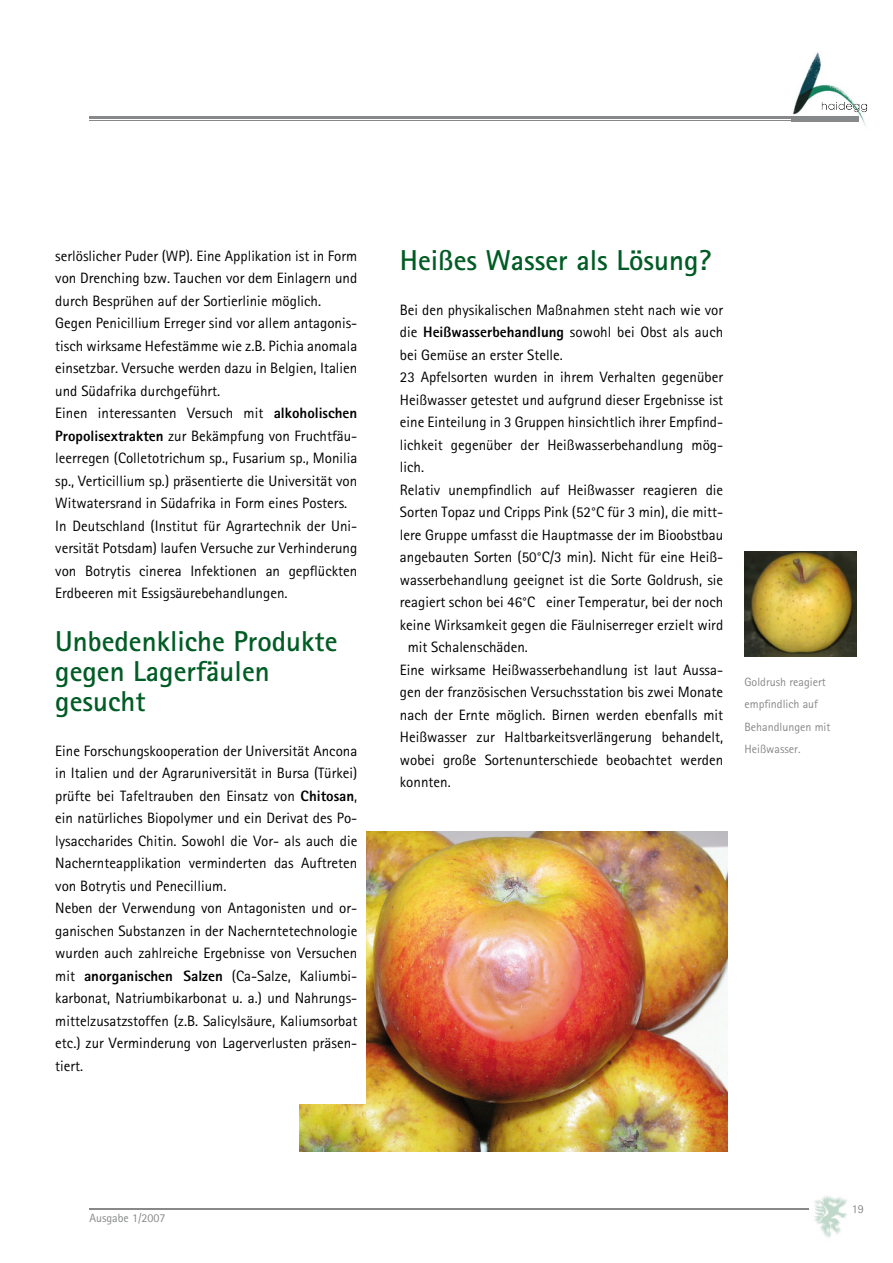
<style>
.page{position:relative;width:893px;height:1263px;background:#fff}
.page>*{position:absolute;margin:0;border:0;box-sizing:border-box;transform-origin:0 0}
.t1{font:700 28.8px/30px "Rotis Sans Serif";color:#005c24}
.t2{font:15px/22.5px "Rotis Sans Serif";color:#000}
.t3{font:12px/22.5px "Rotis Sans Serif";color:#878889}
.s1{font-weight:800}
</style>
<div class="page">
<hr style="left:89px;top:1208px;width:719px;height:1px;background:#878889">
<hr style="left:89px;top:117px;width:769px;height:2px;background:#878889">
<hr style="left:89px;top:121px;width:769px;height:1px;background:#878889">
<img style="left:814px;top:1195px;width:33px;height:43px">
<img style="left:791px;top:52px;width:75px;height:75px">
<img style="left:791px;top:117px;width:67px;height:2px">
<img style="left:791px;top:121px;width:67px;height:1px">
<img style="left:821px;top:102px;width:46px;height:10px">
<img style="left:300px;top:832px;width:427px;height:320px">
<div style="left:55px;top:249px;width:311px;height:855px;background:#fff"></div>
<img style="left:744px;top:551px;width:112px;height:105px">
<p class="t2" style="left:55px;top:245px;width:303px">serlöslicher Puder (WP). Eine Applikation ist in Form von Drenching bzw. Tauchen vor dem Einlagern und durch Besprühen auf der Sortierlinie möglich.<br>Gegen Penicillium Erreger sind vor allem antagonis&shy;tisch wirksame Hefestämme wie z.B. Pichia anomala einsetzbar. Versuche werden dazu in Belgien, Italien und Südafrika durchgeführt.<br>Einen interessanten Versuch mit <span class="s1">alkoholischen Propolisextrakten</span> zur Bekämpfung von Fruchtfäu&shy;leerregen (Colletotrichum sp., Fusarium sp., Monilia sp., Verticillium sp.) präsentierte die Universität von Witwatersrand in Südafrika in Form eines Posters.<br>In Deutschland (Institut für Agrartechnik der Uni&shy;versität Potsdam) laufen Versuche zur Verhinderung von Botrytis cinerea Infektionen an gepflückten Erdbeeren mit Essigsäurebehandlungen.</p>
<h1 class="t1" style="left:55px;top:629px;width:284px">Unbedenkliche Produkte gegen Lagerfäulen gesucht</h1>
<p class="t2" style="left:55px;top:740px;width:303px">Eine Forschungskooperation der Universität Ancona in Italien und der Agraruniversität in Bursa (Türkei) prüfte bei Tafeltrauben den Einsatz von <span class="s1">Chitosan</span>, ein natürliches Biopolymer und ein Derivat des Po&shy;lysaccharides Chitin. Sowohl die Vor- als auch die Nachernteapplikation verminderten das Auftreten von Botrytis und Penecillium.<br>Neben der Verwendung von Antagonisten und or&shy;ganischen Substanzen in der Nacherntetechnologie wurden auch zahlreiche Ergebnisse von Versuchen mit <span class="s1">anorganischen Salzen</span> (Ca-Salze, Kaliumbi&shy;karbonat, Natriumbikarbonat u. a.) und Nahrungs&shy;mittelzusatzstoffen (z.B. Salicylsäure, Kaliumsorbat etc.) zur Verminderung von Lagerverlusten präsen&shy;tiert.</p>
<h1 class="t1" style="left:400px;top:248px;width:313px">Heißes Wasser als Lösung?</h1>
<p class="t2" style="left:400px;top:299px;width:325px">Bei den physikalischen Maßnahmen steht nach wie vor</p>
<p class="t2" style="left:400px;top:321px;width:325px">die <span class="s1">Heißwasserbehandlung</span> sowohl bei Obst als auch</p>
<p class="t2" style="left:400px;top:344px;width:164px">bei Gemüse an erster Stelle.</p>
<p class="t2" style="left:400px;top:366px;width:325px">23 Apfelsorten wurden in ihrem Verhalten gegenüber</p>
<p class="t2" style="left:400px;top:389px;width:325px">Heißwasser getestet und aufgrund dieser Ergebnisse ist</p>
<p class="t2" style="left:400px;top:411px;width:325px">eine Einteilung in 3 Gruppen hinsichtlich ihrer Empfind-</p>
<p class="t2" style="left:400px;top:434px;width:325px">lichkeit gegenüber der Heißwasserbehandlung mög-</p>
<p class="t2" style="left:400px;top:456px;width:26px">lich.</p>
<p class="t2" style="left:400px;top:479px;width:325px">Relativ unempfindlich auf Heißwasser reagieren die</p>
<p class="t2" style="left:400px;top:501px;width:325px">Sorten Topaz und Cripps Pink (52°C für 3 min), die mitt-</p>
<p class="t2" style="left:400px;top:524px;width:325px">lere Gruppe umfasst die Hauptmasse der im Bioobstbau</p>
<p class="t2" style="left:400px;top:546px;width:325px">angebauten Sorten (50°C/3 min). Nicht für eine Heiß-</p>
<p class="t2" style="left:400px;top:569px;width:325px">wasserbehandlung geeignet ist die Sorte Goldrush, sie</p>
<p class="t2" style="left:400px;top:591px;width:325px">reagiert schon bei 46°C einer Temperatur, bei der noch</p>
<p class="t2" style="left:400px;top:614px;width:325px">keine Wirksamkeit gegen die Fäulniserreger erzielt wird</p>
<p class="t2" style="left:407px;top:636px;width:122px">mit Schalenschäden.</p>
<p class="t2" style="left:400px;top:659px;width:325px">Eine wirksame Heißwasserbehandlung ist laut Aussa-</p>
<p class="t2" style="left:400px;top:681px;width:325px">gen der französischen Versuchsstation bis zwei Monate</p>
<p class="t2" style="left:400px;top:704px;width:325px">nach der Ernte möglich. Birnen werden ebenfalls mit</p>
<p class="t2" style="left:400px;top:726px;width:325px">Heißwasser zur Haltbarkeitsverlängerung behandelt,</p>
<p class="t2" style="left:400px;top:749px;width:325px">wobei große Sortenunterschiede beobachtet werden</p>
<p class="t2" style="left:400px;top:771px;width:52px">konnten.</p>
<p class="t3" style="left:744px;top:671px;width:87px">Goldrush reagiert empfindlich auf<br>Behandlungen mit<br>Heißwasser.</p>
<p class="t3" style="left:89px;top:1207px;width:78px">Ausgabe 1/2007</p>
<p class="t3" style="left:851px;top:1198px;width:13px">19</p>
</div>
